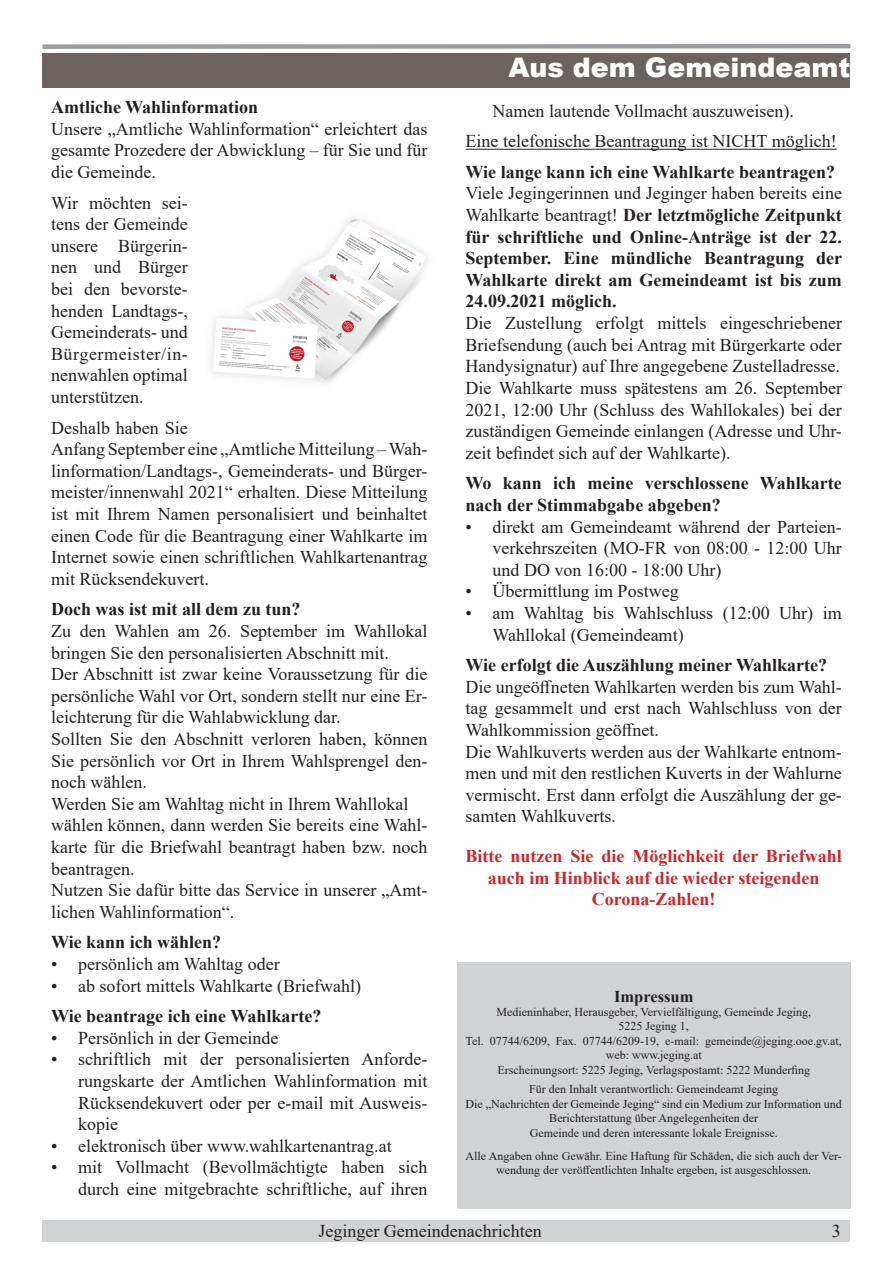
<style>
.page{position:relative;width:893px;height:1263px;background:#fff}
.page>*{position:absolute;margin:0;border:0;box-sizing:border-box;transform-origin:0 0}
.t1{font:900 27px "Arial";color:#fff}
.t2{font:18px/21.6px "Times New Roman";color:#231f20;text-align:justify}
.t3{font:700 18px/21.6px "Times New Roman";color:#231f20;text-align:justify}
.t4{font:700 18px/21.6px "Times New Roman";color:#d1232a;text-align:center}
.t5{font:700 16.5px "Times New Roman";color:#231f20}
.t6{font:12px/14.4px "Times New Roman";color:#231f20;text-align:center}
.s1{font-weight:400}
</style>
<div class="page">
<div style="left:43px;top:1220px;width:807px;height:22px;background:#d1d2d4"></div>
<svg style="left:42px;top:44px;width:809px;height:5px;background:#a4a6a9"></svg>
<div style="left:43px;top:53px;width:807px;height:34px;background:#6b6360"></div>
<hr style="left:466px;top:149px;width:371px;height:1px;background:#231f20">
<img style="left:210px;top:216px;width:218px;height:168px">
<div style="left:457px;top:962px;width:393px;height:247px;background:#d1d2d4"></div>
<p class="t3" style="left:51px;top:96px;width:209px">Amtliche Wahlinformation</p>
<p class="t2" style="left:51px;top:117px;width:378px">Unsere „Amtliche Wahlinformation“ erleichtert das gesamte Prozedere der Abwicklung – für Sie und für die Gemeinde.</p>
<p class="t2" style="left:51px;top:191px;width:138px">Wir möchten sei&shy;tens der Gemeinde unsere Bürgerin&shy;nen und Bürger bei den bevorste&shy;henden Landtags-, Gemeinderats- und Bürgermeister/in&shy;nenwahlen optimal unterstützen.</p>
<p class="t2" style="left:51px;top:416px;width:378px;text-align:left">Deshalb haben Sie<br>Anfang September eine „Amtliche Mitteilung – Wah&shy;linformation/Landtags-, Gemeinderats- und Bürger&shy;meister/innenwahl 2021“ erhalten. Diese Mitteilung ist mit Ihrem Namen personalisiert und beinhaltet einen Code für die Beantragung einer Wahlkarte im Internet sowie einen schriftlichen Wahlkartenantrag mit Rücksendekuvert.</p>
<p class="t3" style="left:51px;top:598px;width:251px">Doch was ist mit all dem zu tun?</p>
<p class="t2" style="left:51px;top:619px;width:378px">Zu den Wahlen am 26. September im Wahllokal bringen Sie den personalisierten Abschnitt mit.</p>
<p class="t2" style="left:51px;top:663px;width:378px">Der Abschnitt ist zwar keine Voraussetzung für die persönliche Wahl vor Ort, sondern stellt nur eine Er&shy;leichterung für die Wahlabwicklung dar.</p>
<p class="t2" style="left:51px;top:727px;width:378px">Sollten Sie den Abschnitt verloren haben, können Sie persönlich vor Ort in Ihrem Wahlsprengel den&shy;noch wählen.</p>
<p class="t2" style="left:51px;top:792px;width:359px">Werden Sie am Wahltag nicht in Ihrem Wahllokal</p>
<p class="t2" style="left:51px;top:814px;width:378px">wählen können, dann werden Sie bereits eine Wahl&shy;karte für die Briefwahl beantragt haben bzw. noch beantragen.</p>
<p class="t2" style="left:51px;top:879px;width:378px">Nutzen Sie dafür bitte das Service in unserer „Amt&shy;lichen Wahlinformation“.</p>
<p class="t3" style="left:51px;top:931px;width:172px">Wie kann ich wählen?</p>
<p class="t2" style="left:51px;top:952px;width:230px">• persönlich am Wahltag oder</p>
<p class="t2" style="left:51px;top:974px;width:312px">• ab sofort mittels Wahlkarte (Briefwahl)</p>
<p class="t3" style="left:51px;top:1005px;width:272px">Wie beantrage ich eine Wahlkarte?</p>
<p class="t2" style="left:51px;top:1026px;width:229px">• Persönlich in der Gemeinde</p>
<p class="t2" style="left:78px;top:1048px;width:351px;text-indent:-27px">• schriftlich mit der personalisierten Anforde&shy;rungskarte der Amtlichen Wahlinformation mit Rücksendekuvert oder per e-mail mit Ausweis&shy;kopie</p>
<p class="t2" style="left:51px;top:1134px;width:342px">• elektronisch über www.wahlkartenantrag.at</p>
<p class="t2" style="left:51px;top:1156px;width:378px;text-align:right">• mit Vollmacht (Bevollmächtigte haben sich durch eine mitgebrachte schriftliche, auf ihren</p>
<p class="t1" style="left:509px;top:47px;width:343px">Aus dem Gemeindeamt</p>
<p class="t2" style="left:493px;top:99px;width:303px">Namen lautende Vollmacht auszuweisen).</p>
<p class="t2" style="left:466px;top:130px;width:373px">Eine telefonische Beantragung ist NICHT möglich!</p>
<p class="t3" style="left:466px;top:161px;width:371px">Wie lange kann ich eine Wahlkarte beantragen?</p>
<p class="t3" style="left:466px;top:182px;width:378px"><span class="s1">Viele Jegingerinnen und Jeginger haben bereits eine Wahlkarte beantragt!</span> Der letztmögliche Zeitpunkt für schriftliche und Online-Anträge ist der 22.<br>September. Eine mündliche Beantragung der Wahlkarte direkt am Gemeindeamt ist bis zum 24.09.2021 möglich.</p>
<p class="t2" style="left:466px;top:312px;width:378px">Die Zustellung erfolgt mittels eingeschriebener Briefsendung (auch bei Antrag mit Bürgerkarte oder Handysignatur) auf Ihre angegebene Zustelladresse.</p>
<p class="t2" style="left:466px;top:376px;width:378px">Die Wahlkarte muss spätestens am 26. September 2021, 12:00 Uhr (Schluss des Wahllokales) bei der zuständigen Gemeinde einlangen (Adresse und Uhr&shy;zeit befindet sich auf der Wahlkarte).</p>
<p class="t3" style="left:466px;top:472px;width:378px">Wo kann ich meine verschlossene Wahlkarte nach der Stimmabgabe abgeben?</p>
<p class="t2" style="left:493px;top:515px;width:351px;text-indent:-27px">• direkt am Gemeindeamt während der Parteien&shy;verkehrszeiten (MO-FR von 08:00 - 12:00 Uhr und DO von 16:00 - 18:00 Uhr)</p>
<p class="t2" style="left:466px;top:580px;width:215px">• Übermittlung im Postweg</p>
<p class="t2" style="left:493px;top:601px;width:351px;text-indent:-27px">• am Wahltag bis Wahlschluss (12:00 Uhr) im<br>Wahllokal (Gemeindeamt)</p>
<p class="t3" style="left:466px;top:654px;width:363px">Wie erfolgt die Auszählung meiner Wahlkarte?</p>
<p class="t2" style="left:466px;top:675px;width:378px">Die ungeöffneten Wahlkarten werden bis zum Wahl&shy;tag gesammelt und erst nach Wahlschluss von der Wahlkommission geöffnet.</p>
<p class="t2" style="left:466px;top:740px;width:378px">Die Wahlkuverts werden aus der Wahlkarte entnom&shy;men und mit den restlichen Kuverts in der Wahlurne vermischt. Erst dann erfolgt die Auszählung der ge&shy;samten Wahlkuverts.</p>
<p class="t4" style="left:466px;top:845px;width:378px">Bitte nutzen Sie die Möglichkeit der Briefwahl auch im Hinblick auf die wieder steigenden</p>
<p class="t4" style="left:592px;top:888px;width:125px">Corona-Zahlen!</p>
<p class="t5" style="left:614px;top:984px;width:81px">Impressum</p>
<p class="t6" style="left:496px;top:1004px;width:316px">Medieninhaber, Herausgeber, Vervielfältigung, Gemeinde Jeging,</p>
<p class="t6" style="left:619px;top:1019px;width:72px">5225 Jeging 1,</p>
<p class="t6" style="left:466px;top:1033px;width:378px">Tel. 07744/6209, Fax. 07744/6209-19, e-mail: gemeinde@jeging.ooe.gv.at, web: www.jeging.at</p>
<p class="t6" style="left:498px;top:1062px;width:314px">Erscheinungsort: 5225 Jeging, Verlagspostamt: 5222 Munderfing</p>
<p class="t6" style="left:529px;top:1082px;width:250px">Für den Inhalt verantwortlich: Gemeindeamt Jeging</p>
<p class="t6" style="left:466px;top:1096px;width:378px">Die „Nachrichten der Gemeinde Jeging“ sind ein Medium zur Information und<br>Berichterstattung über Angelegenheiten der</p>
<p class="t6" style="left:530px;top:1125px;width:249px">Gemeinde und deren interessante lokale Ereignisse.</p>
<p class="t6" style="left:466px;top:1148px;width:378px">Alle Angaben ohne Gewähr. Eine Haftung für Schäden, die sich auch der Ver&shy;wendung der veröffentlichten Inhalte ergeben, ist ausgeschlossen.</p>
<p class="t2" style="left:318px;top:1219px;width:225px">Jeginger Gemeindenachrichten</p>
<p class="t2" style="left:832px;top:1220px;width:10px">3</p>
</div>
